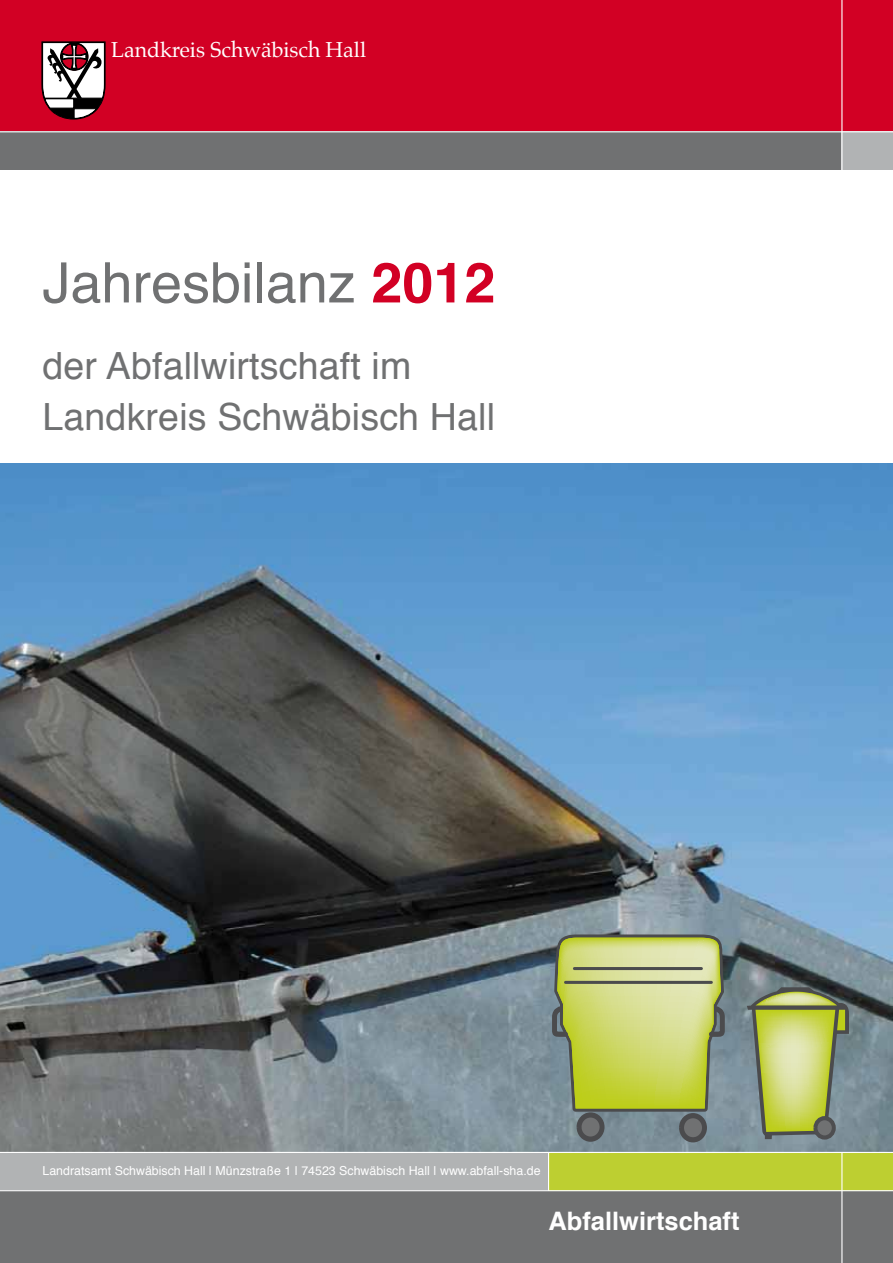
<style>
.page{position:relative;width:893px;height:1263px;background:#fff}
.page>*{position:absolute;margin:0;border:0;box-sizing:border-box;transform-origin:0 0}
.t1{font:55.8px "Helvetica";color:#707172}
.t2{font:37.5px/51px "Helvetica";letter-spacing:.005em;color:#707172}
.t3{font:700 25.5px "Helvetica";color:#fff}
.t4{font:21.15px "Palatino";color:#fff}
.t5{font:12.3px "Helvetica";color:#fff}
.s1{font-weight:700;color:#d20024}
</style>
<div class="page">
<div style="left:0;top:0;width:893px;height:132px;background:#d20024"></div>
<svg style="left:42px;top:42px;width:63px;height:77px;background:#9c8286"></svg>
<div style="left:0;top:132px;width:842px;height:38px;background:#707172"></div>
<div style="left:842px;top:132px;width:51px;height:38px;background:#b1b3b4"></div>
<hr style="left:841px;top:0;width:1px;height:170px;background:#fff">
<hr style="left:0;top:131px;width:893px;height:1px;background:#fff">
<img style="left:0;top:463px;width:893px;height:689px">
<div style="left:0;top:1152px;width:893px;height:39px;background:#b1b3b4"></div>
<div style="left:0;top:1191px;width:893px;height:72px;background:#707172"></div>
<div style="left:548px;top:1152px;width:345px;height:39px;background:#bdcf31"></div>
<hr style="left:841px;top:1152px;width:1px;height:111px;background:#fff">
<hr style="left:548px;top:1152px;width:1px;height:39px;background:#fff">
<hr style="left:0;top:1190px;width:893px;height:1px;background:#fff">
<hr style="left:0;top:1152px;width:893px;height:1px;background:#fff">
<div style="left:679px;top:1113px;width:28px;height:29px;background:#707172;border:5px solid #4b4b4d;border-radius:50%"></div>
<svg style="left:576px;top:1112px;width:29px;height:30px"></svg>
<svg style="left:551px;top:934px;width:176px;height:178px;background:#b8c171"></svg>
<svg style="left:747px;top:987px;width:102px;height:152px;background:#a6b170"></svg>
<div style="left:813px;top:1116px;width:23px;height:23px;background:#707172;border:4px solid #4e4e50;border-radius:50%"></div>
<h3 class="t4" style="left:111px;top:32px;width:257px">Landkreis Schwäbisch Hall</h3>
<h1 class="t1" style="left:43px;top:240px;width:454px">Jahresbilanz <span class="s1">2012</span></h1>
<h2 class="t2" style="left:43px;top:341px;width:454px">der Abfallwirtschaft im<br>Landkreis Schwäbisch Hall</h2>
<p class="t5" style="left:43px;top:1161px;width:499px">Landratsamt Schwäbisch Hall | Münzstraße 1 | 74523 Schwäbisch Hall | www.abfall-sha.de</p>
<h3 class="t3" style="left:549px;top:1200px;width:193px">Abfallwirtschaft</h3>
</div>
